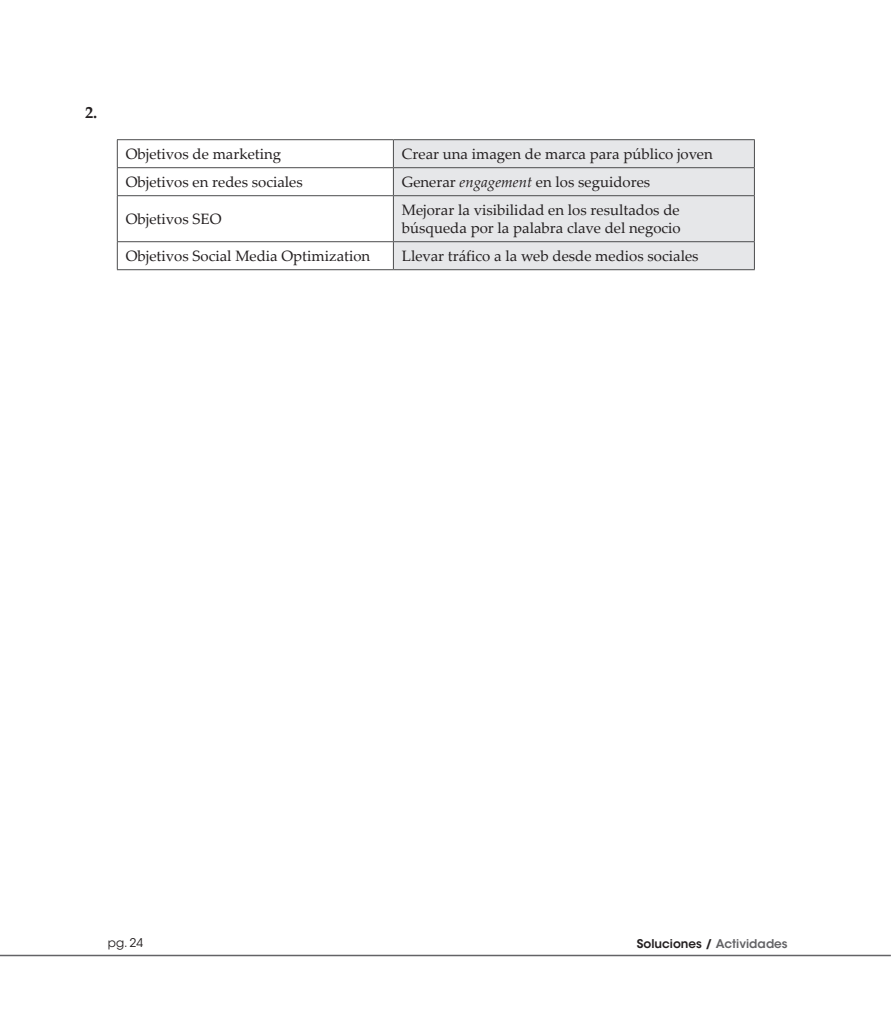
<style>
.page{position:relative;width:893px;height:1021px;background:#fff}
.page>*{position:absolute;margin:0;border:0;box-sizing:border-box;transform-origin:0 0}
.t1{font:700 16.5px "Palatino Linotype";color:#231f20}
.t2{font:15px/18px "Palatino Linotype";color:#231f20}
.t3{font:600 12px "ITC Avant Garde Std";color:#231f20}
.t4{font:12px "ITC Avant Garde Std";color:#231f20}
.s1{font-style:italic}
.s2{color:#636366}
</style>
<div class="page">
<hr style="left:0;top:954px;width:891px;height:2px;background:#636366">
<div style="left:394px;top:140px;width:360px;height:129px;background:#e6e7e9"></div>
<hr style="left:393px;top:139px;width:362px;height:1px;background:#4b4c4d">
<hr style="left:393px;top:167px;width:362px;height:1px;background:#4b4c4d">
<svg style="left:754px;top:140px;width:1px;height:55px"></svg>
<hr style="left:393px;top:195px;width:362px;height:1px;background:#4b4c4d">
<hr style="left:754px;top:196px;width:1px;height:45px;background:#4b4c4d">
<hr style="left:393px;top:241px;width:362px;height:1px;background:#4b4c4d">
<svg style="left:754px;top:242px;width:1px;height:27px"></svg>
<hr style="left:393px;top:269px;width:362px;height:1px;background:#4b4c4d">
<hr style="left:117px;top:139px;width:276px;height:1px;background:#4b4c4d">
<svg style="left:117px;top:140px;width:277px;height:130px"></svg>
<hr style="left:117px;top:269px;width:276px;height:1px;background:#4b4c4d">
<p class="t1" style="left:85px;top:101px;width:14px">2.</p>
<p class="t2" style="left:126px;top:144px;width:157px">Objetivos de marketing</p>
<p class="t2" style="left:402px;top:144px;width:312px">Crear una imagen de marca para público joven</p>
<p class="t2" style="left:126px;top:172px;width:179px">Objetivos en redes sociales</p>
<p class="t2" style="left:402px;top:172px;width:250px">Generar <span class="s1">engagement</span> en los seguidores</p>
<p class="t2" style="left:126px;top:209px;width:97px">Objetivos SEO</p>
<p class="t2" style="left:402px;top:200px;width:280px">Mejorar la visibilidad en los resultados de búsqueda por la palabra clave del negocio</p>
<p class="t2" style="left:126px;top:246px;width:246px">Objetivos Social Media Optimization</p>
<p class="t2" style="left:402px;top:246px;width:298px">Llevar tráfico a la web desde medios sociales</p>
<p class="t4" style="left:108px;top:935px;width:37px">pg. 24</p>
<p class="t3" style="left:637px;top:936px;width:152px">Soluciones / <span class="s2">Actividades</span></p>
</div>
